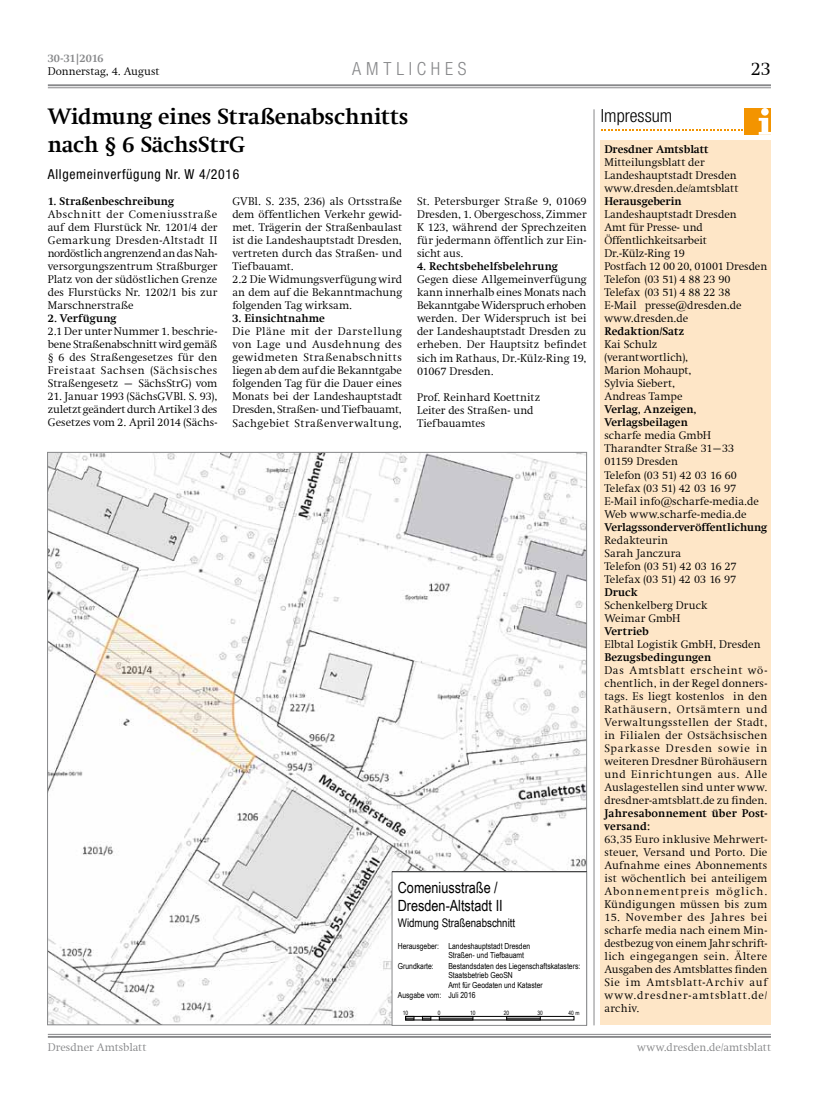
<style>
.page{position:relative;width:833px;height:1117px;background:#fff}
.page>*{position:absolute;margin:0;border:0;box-sizing:border-box;transform-origin:0 0}
.t1{font:700 22.5px/28.8px "Swift Com";letter-spacing:-.005em;color:#000}
.t2{font:300 18.75px "Swift Com";color:#000}
.t3{font:300 condensed 18.12px "Helvetica Neue";color:#87888a}
.t4{font:300 condensed 18.12px "Helvetica Neue";color:#000}
.t5{font:15.5px/17.8px "Arial Narrow";color:#000}
.t6{font:condensed 13.75px "Helvetica Neue";letter-spacing:.05em;color:#000}
.t7{font:11.88px "Arial Narrow";color:#000}
.t8{font:300 11.25px/13px "Swift Com";letter-spacing:.005em;color:#000;text-align:justify}
.t9{font:700 11.25px/13px "Swift Com";letter-spacing:.005em;color:#000}
.t10{font:300 11.25px "Swift Com";letter-spacing:.005em;color:#87888a}
.t11{font:700 11.25px "Swift Com";letter-spacing:-.01em;color:#87888a}
.t12{font:8.38px/9.5px "Arial Narrow";color:#000}
.t13{font:6px "Arial Narrow";color:#000}
</style>
<div class="page">
<hr style="left:48px;top:87px;width:723px;height:1px;background:#87888a">
<hr style="left:48px;top:84px;width:723px;height:2px;background:#87888a">
<hr style="left:48px;top:1033px;width:723px;height:1px;background:#87888a">
<hr style="left:48px;top:1035px;width:723px;height:2px;background:#87888a">
<img style="left:49px;top:454px;width:536px;height:568px">
<svg style="left:394px;top:1001px;width:191px;height:21px"></svg>
<div style="left:392px;top:990px;width:194px;height:11px;background:#fff"></div>
<div style="left:392px;top:960px;width:194px;height:30px;background:#fff"></div>
<div style="left:392px;top:934px;width:194px;height:26px;background:#fff"></div>
<div style="left:392px;top:915px;width:194px;height:19px;background:#fff"></div>
<div style="left:392px;top:871px;width:194px;height:44px;background:#fff"></div>
<div style="left:392px;top:871px;width:195px;height:154px;border:1px solid #87888a"></div>
<hr style="left:593px;top:109px;width:1px;height:916px;background:#87888a">
<div style="left:601px;top:140px;width:170px;height:884px;background:#fee6c7"></div>
<div style="left:745px;top:109px;width:26px;height:26px;background:#f39400"></div>
<svg style="left:758px;top:118px;width:13px;height:17px"></svg>
<div style="left:761px;top:109px;width:7px;height:7px;background:#fff;border-radius:50%"></div>
<svg style="left:601px;top:129px;width:142px;height:2px"></svg>
<p class="t11" style="left:48px;top:52px;width:57px">30-31|2016</p>
<p class="t8" style="left:48px;top:65px;width:113px">Donnerstag, 4. August</p>
<h3 class="t3" style="left:352px;top:58px;width:28px">A MTL</h3>
<h3 class="t3" style="left:409px;top:58px;width:59px">ICHES</h3>
<h2 class="t2" style="left:751px;top:58px;width:21px">23</h2>
<h1 class="t1" style="left:48px;top:101px;width:362px">Widmung eines Straßenabschnitts nach § 6 SächsStrG</h1>
<p class="t6" style="left:48px;top:166px;width:193px">Allgemeinverfügung Nr. W 4/2016</p>
<p class="t9" style="left:48px;top:195px;width:128px">1. Straßenbeschreibung</p>
<p class="t8" style="left:48px;top:208px;width:171px">Abschnitt der Comeniusstraße auf dem Flurstück Nr. 1201/4 der Gemarkung Dresden-Altstadt II nordöstlich angrenzend an das Nah&shy;versorgungszentrum Straßburger Platz von der südöstlichen Grenze des Flurstücks Nr. 1202/1 bis zur Marschnerstraße</p>
<p class="t9" style="left:48px;top:312px;width:70px">2. Verfügung</p>
<p class="t8" style="left:48px;top:325px;width:171px">2.1 Der unter Nummer 1. beschrie&shy;bene Straßenabschnitt wird gemäß § 6 des Straßengesetzes für den Freistaat Sachsen (Sächsisches Straßengesetz – SächsStrG) vom</p>
<p class="t8" style="left:48px;top:390px;width:171px">21. Januar 1993 (SächsGVBl. S. 93), zuletzt geändert durch Artikel 3 des Gesetzes vom 2. April 2014 (Sächs-</p>
<p class="t8" style="left:232px;top:195px;width:171px;text-align:left">GVBl. S. 235, 236) als Ortsstraße dem öffentlichen Verkehr gewid&shy;met. Trägerin der Straßenbaulast ist die Landeshauptstadt Dresden, vertreten durch das Straßen- und<br>Tiefbauamt.<br>2.2 Die Widmungsverfügung wird an dem auf die Bekanntmachung folgenden Tag wirksam.</p>
<p class="t9" style="left:232px;top:312px;width:94px">3. Einsichtnahme</p>
<p class="t8" style="left:232px;top:325px;width:171px">Die Pläne mit der Darstellung von Lage und Ausdehnung des gewidmeten Straßenabschnitts liegen ab dem auf die Bekanntgabe folgenden Tag für die Dauer eines Monats bei der Landeshauptstadt Dresden, Straßen- und Tiefbauamt, Sachgebiet Straßenverwaltung,</p>
<p class="t8" style="left:417px;top:195px;width:171px">St. Petersburger Straße 9, 01069<br>Dresden, 1. Obergeschoss, Zimmer K 123, während der Sprechzeiten für jedermann öffentlich zur Ein&shy;sicht aus.</p>
<p class="t9" style="left:417px;top:260px;width:142px">4. Rechtsbehelfsbelehrung</p>
<p class="t8" style="left:417px;top:273px;width:171px">Gegen diese Allgemeinverfügung kann innerhalb eines Monats nach Bekanntgabe Widerspruch erhoben werden. Der Widerspruch ist bei der Landeshauptstadt Dresden zu erheben. Der Hauptsitz befindet sich im Rathaus, Dr.-Külz-Ring 19, 01067 Dresden.</p>
<p class="t8" style="left:417px;top:390px;width:125px;text-align:left">Prof. Reinhard Koettnitz<br>Leiter des Straßen- und<br>Tiefbauamtes</p>
<h3 class="t5" style="left:398px;top:877px;width:106px">Comeniusstraße /<br>Dresden-Altstadt II</h3>
<p class="t7" style="left:398px;top:913px;width:119px">Widmung Straßenabschnitt</p>
<p class="t12" style="left:448px;top:940px;width:83px;text-indent:-50px">Herausgeber: Landeshauptstadt Dresden<br>Straßen- und Tiefbauamt</p>
<p class="t12" style="left:398px;top:960px;width:37px">Grundkarte:</p>
<p class="t12" style="left:448px;top:960px;width:133px">Bestandsdaten des Liegenschaftskatasters:<br>Staatsbetrieb GeoSN<br>Amt für Geodaten und Kataster</p>
<p class="t12" style="left:398px;top:990px;width:79px">Ausgabe vom: Juli 2016</p>
<p class="t13" style="left:403px;top:1008px;width:7px">10</p>
<p class="t13" style="left:438px;top:1008px;width:4px">0</p>
<p class="t13" style="left:470px;top:1008px;width:7px">10</p>
<p class="t13" style="left:504px;top:1008px;width:7px">20</p>
<p class="t13" style="left:537px;top:1008px;width:7px">30</p>
<p class="t13" style="left:568px;top:1008px;width:12px">40 m</p>
<h3 class="t4" style="left:601px;top:105px;width:73px">Impressum</h3>
<p class="t9" style="left:604px;top:143px;width:106px">Dresdner Amtsblatt</p>
<p class="t8" style="left:604px;top:156px;width:135px;text-align:left">Mitteilungsblatt der<br>Landeshauptstadt Dresden www.dresden.de/amtsblatt</p>
<p class="t9" style="left:604px;top:195px;width:79px">Herausgeberin</p>
<p class="t8" style="left:604px;top:208px;width:164px;text-align:left">Landeshauptstadt Dresden<br>Amt für Presse- und<br>Öffentlichkeitsarbeit<br>Dr.-Külz-Ring 19<br>Postfach 12 00 20, 01001 Dresden<br>Telefon (03 51) 4 88 23 90<br>Telefax (03 51) 4 88 22 38<br>E-Mail presse@dresden.de www.dresden.de</p>
<p class="t9" style="left:604px;top:325px;width:81px">Redaktion/Satz</p>
<p class="t8" style="left:604px;top:338px;width:89px;text-align:left">Kai Schulz (verantwortlich),<br>Marion Mohaupt,<br>Sylvia Siebert,<br>Andreas Tampe</p>
<p class="t9" style="left:604px;top:403px;width:94px">Verlag, Anzeigen,<br>Verlagsbeilagen</p>
<p class="t8" style="left:604px;top:429px;width:156px;text-align:left">scharfe media GmbH<br>Tharandter Straße 31–33<br>01159 Dresden<br>Telefon (03 51) 42 03 16 60<br>Telefax (03 51) 42 03 16 97<br>E-Mail info@scharfe-media.de<br>Web www.scharfe-media.de</p>
<p class="t9" style="left:604px;top:520px;width:164px">Verlagssonderveröffentlichung</p>
<p class="t8" style="left:604px;top:533px;width:134px;text-align:left">Redakteurin<br>Sarah Janczura<br>Telefon (03 51) 42 03 16 27<br>Telefax (03 51) 42 03 16 97</p>
<p class="t9" style="left:604px;top:585px;width:35px">Druck</p>
<p class="t8" style="left:604px;top:598px;width:104px">Schenkelberg Druck<br>Weimar GmbH</p>
<p class="t9" style="left:604px;top:624px;width:46px">Vertrieb</p>
<p class="t8" style="left:604px;top:637px;width:158px">Elbtal Logistik GmbH, Dresden</p>
<p class="t9" style="left:604px;top:650px;width:108px">Bezugsbedingungen</p>
<p class="t8" style="left:604px;top:663px;width:165px">Das Amtsblatt erscheint wö&shy;chentlich, in der Regel donners&shy;tags. Es liegt kostenlos in den Rathäusern, Ortsämtern und Verwaltungsstellen der Stadt, in Filialen der Ostsächsischen Sparkasse Dresden sowie in weiteren Dresdner Bürohäusern und Einrichtungen aus. Alle Auslagestellen sind unter www. dresdner-amtsblatt.de zu finden.</p>
<p class="t9" style="left:604px;top:806px;width:164px">Jahresabonnement über Post&shy;versand:</p>
<p class="t8" style="left:604px;top:832px;width:164px">63,35 Euro inklusive Mehrwert&shy;steuer, Versand und Porto. Die Aufnahme eines Abonnements ist wöchentlich bei anteiligem Abonnementpreis möglich.<br>Kündigungen müssen bis zum</p>
<p class="t8" style="left:604px;top:910px;width:165px">15. November des Jahres bei scharfe media nach einem Min&shy;destbezug von einem Jahr schrift&shy;lich eingegangen sein. Ältere Ausgaben des Amtsblattes finden Sie im Amtsblatt-Archiv auf www.dresdner-amtsblatt.de/ archiv.</p>
<p class="t10" style="left:48px;top:1040px;width:100px">Dresdner Amtsblatt</p>
<p class="t10" style="left:637px;top:1040px;width:135px">www.dresden.de/amtsblatt</p>
</div>
